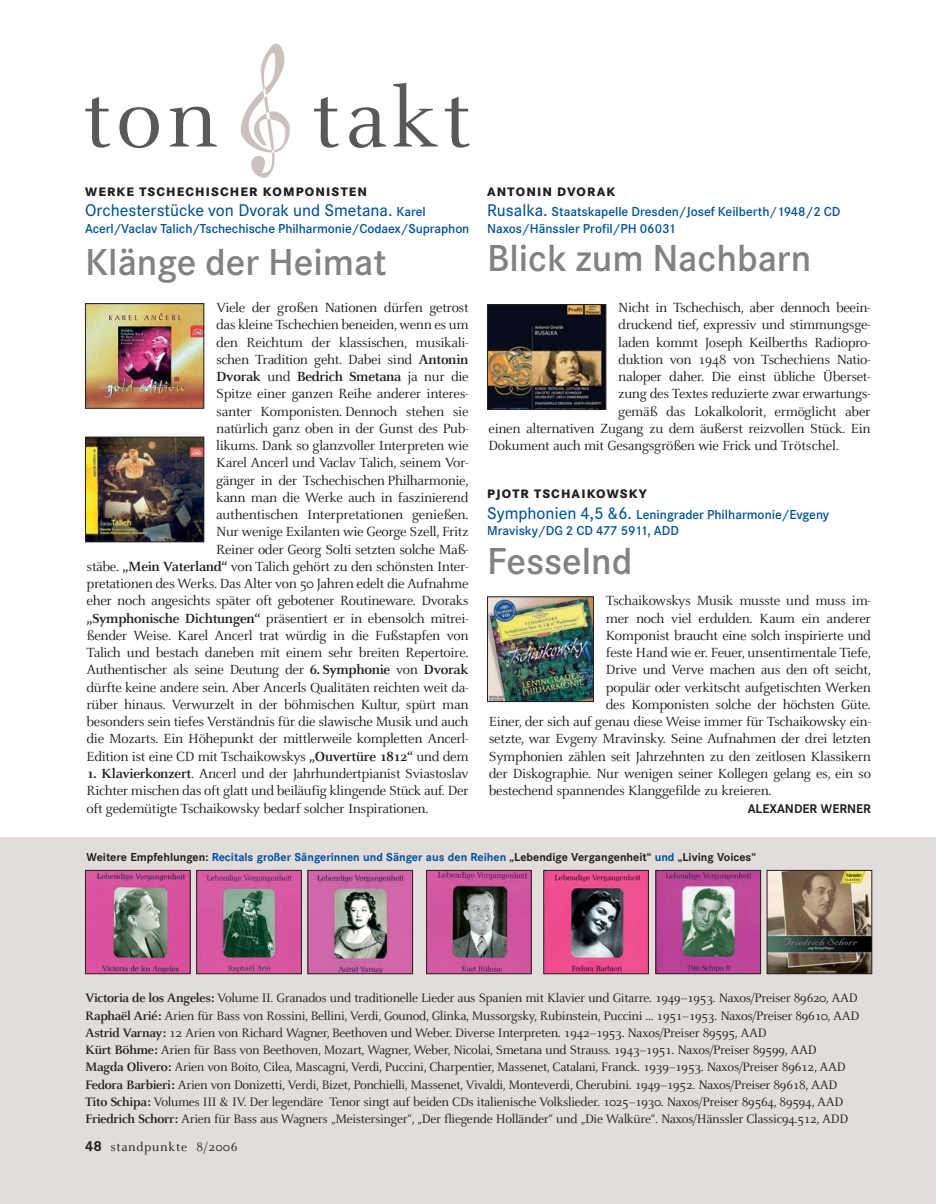
<style>
.page{position:relative;width:936px;height:1204px;background:#fff}
.page>*{position:absolute;margin:0;border:0;box-sizing:border-box;transform-origin:0 0}
.t1{font:91.5px "Celeste";letter-spacing:.05em;color:#58595b}
.t2{font:600 39px "Corporate S";color:#808284}
.t3{font:500 17.7px "Corporate S";color:#00519b}
.t4{font:14.7px/17.2px "Celeste";letter-spacing:-.025em;color:#231f20;text-align:right}
.t5{font:13.5px/17.2px "Celeste";letter-spacing:-.025em;color:#231f20}
.t6{font:600 13.5px/16.5px "Corporate S";color:#00519b}
.t7{font:13.5px "Celeste";letter-spacing:.05em;color:#231f20}
.t8{font:700 13.2px "Corporate S";color:#231f20}
.t9{font:800 12.75px "Corporate S";letter-spacing:.09em;color:#231f20}
.t10{font:700 12px "Corporate S";color:#231f20}
.s1{font-weight:600;font-size:13.5px}
.s2{font-weight:700}
.s3{font-weight:500;font-size:17.7px}
.s4{color:#00519b}
.s5{font-family:"Corporate S";font-weight:700;font-size:15px}
</style>
<div class="page">
<div style="left:0;top:837px;width:935px;height:366px;background:#e2dcda"></div>
<svg style="left:241px;top:43px;width:49px;height:135px"></svg>
<img style="left:489px;top:598px;width:102px;height:102px">
<div style="left:487px;top:596px;width:106px;height:106px;border:1px solid #231f20"></div>
<img style="left:489px;top:306px;width:115px;height:101px">
<div style="left:487px;top:304px;width:119px;height:105px;border:1px solid #231f20"></div>
<img style="left:428px;top:872px;width:101px;height:100px">
<div style="left:426px;top:870px;width:105px;height:104px;border:1px solid #231f20"></div>
<img style="left:545px;top:872px;width:101px;height:100px">
<div style="left:543px;top:870px;width:105px;height:104px;border:1px solid #231f20"></div>
<img style="left:657px;top:872px;width:102px;height:100px">
<div style="left:655px;top:870px;width:106px;height:104px;border:1px solid #231f20"></div>
<img style="left:309px;top:872px;width:102px;height:100px">
<div style="left:307px;top:870px;width:106px;height:104px;border:1px solid #231f20"></div>
<img style="left:198px;top:872px;width:102px;height:100px">
<div style="left:196px;top:870px;width:106px;height:104px;border:1px solid #231f20"></div>
<img style="left:87px;top:872px;width:101px;height:100px">
<div style="left:85px;top:870px;width:105px;height:104px;border:1px solid #231f20"></div>
<img style="left:768px;top:872px;width:102px;height:100px">
<div style="left:766px;top:870px;width:106px;height:104px;border:1px solid #231f20"></div>
<img style="left:87px;top:305px;width:115px;height:101px">
<div style="left:85px;top:303px;width:119px;height:105px;border:1px solid #231f20"></div>
<img style="left:87px;top:438px;width:115px;height:102px">
<div style="left:85px;top:436px;width:119px;height:106px;border:1px solid #231f20"></div>
<h1 class="t1" style="left:83px;top:83px;width:390px">ton takt</h1>
<p class="t9" style="left:85px;top:186px;width:283px">WERKE TSCHECHISCHER KOMPONISTEN</p>
<p class="t3" style="left:85px;top:203px;width:342px">Orchesterstücke von Dvorak und Smetana. <span class="s1">Karel</span></p>
<p class="t6" style="left:85px;top:221px;width:386px">Acerl/Vaclav Talich/Tschechische Philharmonie/Codaex/Supraphon</p>
<h2 class="t2" style="left:85px;top:246px;width:303px">Klänge der Heimat</h2>
<p class="t4" style="left:87px;top:300px;width:383px">Viele der großen Nationen dürfen getrost<br>das kleine Tschechien beneiden, wenn es um<br>den Reichtum der klassischen, musikali-<br>schen Tradition geht. Dabei sind <span class="s2">Antonin<br>Dvorak</span> und <span class="s2">Bedrich Smetana</span> ja nur die<br>Spitze einer ganzen Reihe anderer interes-<br>santer Komponisten. Dennoch stehen sie<br>natürlich ganz oben in der Gunst des Pub-<br>likums. Dank so glanzvoller Interpreten wie<br>Karel Ancerl und Vaclav Talich, seinem Vor-<br>gänger in der Tschechischen Philharmonie,<br>kann man die Werke auch in faszinierend<br>authentischen Interpretationen genießen.<br>Nur wenige Exilanten wie George Szell, Fritz<br>Reiner oder Georg Solti setzten solche Maß-<br>stäbe. <span class="s2">„Mein Vaterland“</span> von Talich gehört zu den schönsten Inter&shy;pretationen des Werks. Das Alter von 50 Jahren edelt die Aufnahme eher noch angesichts später oft gebotener Routineware. Dvoraks <span class="s2">„Symphonische Dichtungen“</span> präsentiert er in ebensolch mitrei&shy;ßender Weise. Karel Ancerl trat würdig in die Fußstapfen von Talich und bestach daneben mit einem sehr breiten Repertoire.<br>Authentischer als seine Deutung der <span class="s2">6. Symphonie</span> von <span class="s2">Dvorak </span>dürfte keine andere sein. Aber Ancerls Qualitäten reichten weit da&shy;rüber hinaus. Verwurzelt in der böhmischen Kultur, spürt man besonders sein tiefes Verständnis für die slawische Musik und auch die Mozarts. Ein Höhepunkt der mittlerweile kompletten Ancerl-Edition ist eine CD mit Tschaikowskys <span class="s2">„Ouvertüre 1812“</span> und dem</p>
<p class="t4" style="left:87px;top:766px;width:383px;text-align:justify"><span class="s2">1. Klavierkonzert</span>. Ancerl und der Jahrhundertpianist Sviastoslav Richter mischen das oft glatt und beiläufig klingende Stück auf. Der oft gedemütigte Tschaikowsky bedarf solcher Inspirationen.</p>
<p class="t9" style="left:487px;top:186px;width:130px">ANTONIN DVORAK</p>
<p class="t6" style="left:487px;top:205px;width:355px"><span class="s3">Rusalka.</span> Staatskapelle Dresden/Josef Keilberth/1948/2 CD<br>Naxos/Hänssler Profil/PH 06031</p>
<h2 class="t2" style="left:487px;top:243px;width:325px">Blick zum Nachbarn</h2>
<p class="t4" style="left:618px;top:300px;width:254px">Nicht in Tschechisch, aber dennoch beein-</p>
<p class="t4" style="left:618px;top:317px;width:254px">druckend tief, expressiv und stimmungsge-</p>
<p class="t4" style="left:618px;top:335px;width:254px">laden kommt Joseph Keilberths Radiopro-</p>
<p class="t4" style="left:618px;top:352px;width:254px">duktion von 1948 von Tschechiens Natio-</p>
<p class="t4" style="left:618px;top:369px;width:254px">naloper daher. Die einst übliche Überset-</p>
<p class="t4" style="left:618px;top:386px;width:254px">zung des Textes reduzierte zwar erwartungs-</p>
<p class="t4" style="left:618px;top:404px;width:254px">gemäß das Lokalkolorit, ermöglicht aber</p>
<p class="t4" style="left:488px;top:421px;width:383px">einen alternativen Zugang zu dem äußerst reizvollen Stück. Ein</p>
<p class="t4" style="left:488px;top:438px;width:352px">Dokument auch mit Gesangsgrößen wie Frick und Trötschel.</p>
<p class="t9" style="left:487px;top:488px;width:161px">PJOTR TSCHAIKOWSKY</p>
<p class="t6" style="left:487px;top:507px;width:343px"><span class="s3">Symphonien 4,5 &amp;6.</span> Leningrader Philharmonie/Evgeny<br>Mravisky/DG 2 CD 477 5911, ADD</p>
<h2 class="t2" style="left:487px;top:545px;width:147px">Fesselnd</h2>
<p class="t4" style="left:605px;top:593px;width:266px">Tschaikowskys Musik musste und muss im-</p>
<p class="t4" style="left:605px;top:611px;width:266px">mer noch viel erdulden. Kaum ein anderer</p>
<p class="t4" style="left:605px;top:628px;width:266px">Komponist braucht eine solch inspirierte und</p>
<p class="t4" style="left:605px;top:645px;width:267px">feste Hand wie er. Feuer, unsentimentale Tiefe,</p>
<p class="t4" style="left:605px;top:662px;width:266px">Drive und Verve machen aus den oft seicht,</p>
<p class="t4" style="left:605px;top:680px;width:266px">populär oder verkitscht aufgetischten Werken</p>
<p class="t4" style="left:605px;top:697px;width:267px">des Komponisten solche der höchsten Güte.</p>
<p class="t4" style="left:489px;top:714px;width:383px">Einer, der sich auf genau diese Weise immer für Tschaikowsky ein-</p>
<p class="t4" style="left:489px;top:731px;width:383px">setzte, war Evgeny Mravinsky. Seine Aufnahmen der drei letzten</p>
<p class="t4" style="left:489px;top:749px;width:383px">Symphonien zählen seit Jahrzehnten zu den zeitlosen Klassikern</p>
<p class="t4" style="left:489px;top:766px;width:383px">der Diskographie. Nur wenigen seiner Kollegen gelang es, ein so</p>
<p class="t4" style="left:489px;top:783px;width:284px">bestechend spannendes Klanggefilde zu kreieren.</p>
<p class="t8" style="left:747px;top:802px;width:125px">ALEXANDER WERNER</p>
<p class="t10" style="left:87px;top:852px;width:671px">Weitere Empfehlungen: <span class="s4">Recitals großer Sängerinnen und Sänger aus den Reihen</span> „Lebendige Vergangenheit“ <span class="s4">und</span> „Living Voices“</p>
<p class="t5" style="left:85px;top:990px;width:775px"><span class="s2">Victoria de los Angeles:</span> Volume II. Granados und traditionelle Lieder aus Spanien mit Klavier und Gitarre. 1949–1953. Naxos/Preiser 89620, AAD <span class="s2">Raphaël Arié:</span> Arien für Bass von Rossini, Bellini, Verdi, Gounod, Glinka, Mussorgsky, Rubinstein, Puccini ... 1951–1953. Naxos/Preiser 89610, AAD <span class="s2">Astrid Varnay:</span> 12 Arien von Richard Wagner, Beethoven und Weber. Diverse Interpreten. 1942–1953. Naxos/Preiser 89595, AAD<br><span class="s2">Kürt Böhme:</span> Arien für Bass von Beethoven, Mozart, Wagner, Weber, Nicolai, Smetana und Strauss. 1943–1951. Naxos/Preiser 89599, AAD<br><span class="s2">Magda Olivero:</span> Arien von Boito, Cilea, Mascagni, Verdi, Puccini, Charpentier, Massenet, Catalani, Franck. 1939–1953. Naxos/Preiser 89612, AAD <span class="s2">Fedora Barbieri:</span> Arien von Donizetti, Verdi, Bizet, Ponchielli, Massenet, Vivaldi, Monteverdi, Cherubini. 1949–1952. Naxos/Preiser 89618, AAD <span class="s2">Tito Schipa:</span> Volumes III &amp; IV. Der legendäre Tenor singt auf beiden CDs italienische Volkslieder. 1025–1930. Naxos/Preiser 89564, 89594, AAD <span class="s2">Friedrich Schorr:</span> Arien für Bass aus Wagners „Meistersinger“, „Der fliegende Holländer“ und „Die Walküre“. Naxos/Hänssler Classic94.512, ADD</p>
<p class="t7" style="left:85px;top:1141px;width:154px"><span class="s5">48</span> standpunkte 8/2006</p>
</div>
